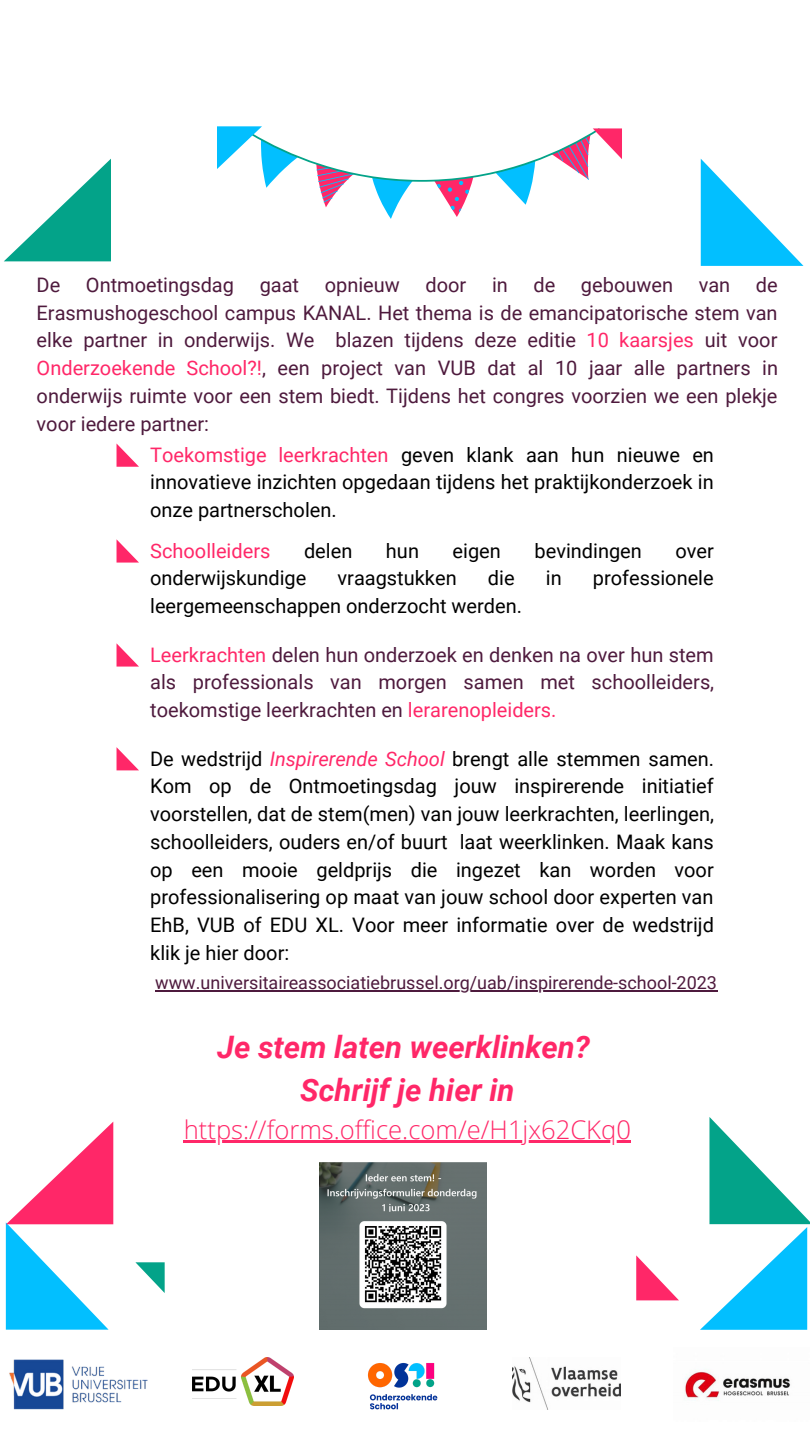
<style>
.page{position:relative;width:810px;height:1440px;background:#fff}
.page>*{position:absolute;margin:0;border:0;box-sizing:border-box;transform-origin:0 0}
.t1{font:italic 700 31px/42.8px "Roboto";color:#ff2768;text-align:center}
.t2{font:300 25.6px "Open Sans";color:#ff2768}
.t3{font:20px/27.8px "Roboto";color:#000;text-align:justify}
.t4{font:20px/27.8px "Roboto";color:#4e1a3d;text-align:justify}
.t5{font:20px "Roboto";color:#ff2768}
.t6{font:18px "Roboto";color:#4e1a3d}
.s1{color:#ff2768}
.s2{font-style:italic;color:#ff2768}
</style>
<div class="page">
<svg style="left:700px;top:1117px;width:110px;height:213px"></svg>
<svg style="left:6px;top:1122px;width:107px;height:208px"></svg>
<svg style="left:135px;top:1262px;width:30px;height:31px"></svg>
<svg style="left:636px;top:1255px;width:43px;height:45px"></svg>
<svg style="left:701px;top:159px;width:102px;height:107px"></svg>
<svg style="left:4px;top:159px;width:107px;height:102px"></svg>
<img style="left:9px;top:1359px;width:139px;height:51px">
<img style="left:684px;top:1371px;width:107px;height:30px">
<img style="left:192px;top:1357px;width:102px;height:49px">
<img style="left:513px;top:1357px;width:108px;height:53px">
<img style="left:368px;top:1363px;width:70px;height:47px">
<svg style="left:117px;top:444px;width:22px;height:23px"></svg>
<svg style="left:117px;top:540px;width:22px;height:23px"></svg>
<svg style="left:117px;top:644px;width:22px;height:23px"></svg>
<svg style="left:117px;top:747px;width:22px;height:23px"></svg>
<svg style="left:217px;top:126px;width:405px;height:93px"></svg>
<img style="left:319px;top:1163px;width:167px;height:167px">
<hr style="left:184px;top:1140px;width:447px;height:3px;background:#ff2768">
<hr style="left:155px;top:990px;width:563px;height:2px;background:#4e1a3d">
<p class="t4" style="left:37px;top:271px;width:743px;text-indent:719px">de Erasmushogeschool campus KANAL. Het thema is de emancipatorische stem van elke partner in onderwijs. We blazen tijdens deze editie <span class="s1">10 kaarsjes</span> uit voor <span class="s1">Onderzoekende School?!</span>, een project van VUB dat al 10 jaar alle partners in onderwijs ruimte voor een stem biedt. Tijdens het congres voorzien we een plekje voor iedere partner:</p>
<p class="t4" style="left:37px;top:271px;width:25px">De</p>
<p class="t4" style="left:86px;top:271px;width:150px">Ontmoetingsdag</p>
<p class="t4" style="left:260px;top:271px;width:41px">gaat</p>
<p class="t4" style="left:325px;top:271px;width:77px">opnieuw</p>
<p class="t4" style="left:426px;top:271px;width:42px">door</p>
<p class="t4" style="left:492px;top:271px;width:17px">in</p>
<p class="t4" style="left:534px;top:271px;width:23px">de</p>
<p class="t4" style="left:581px;top:271px;width:94px">gebouwen</p>
<p class="t4" style="left:699px;top:271px;width:33px">van</p>
<p class="t3" style="left:150px;top:441px;width:565px"><span class="s1">Toekomstige leerkrachten</span> geven klank aan hun nieuwe en innovatieve inzichten opgedaan tijdens het praktijkonderzoek in onze partnerscholen.</p>
<p class="t5" style="left:150px;top:539px;width:122px">Schoolleiders</p>
<p class="t3" style="left:304px;top:537px;width:50px">delen</p>
<p class="t3" style="left:386px;top:537px;width:35px">hun</p>
<p class="t3" style="left:453px;top:537px;width:50px">eigen</p>
<p class="t3" style="left:535px;top:537px;width:109px">bevindingen</p>
<p class="t3" style="left:675px;top:537px;width:40px">over</p>
<p class="t3" style="left:150px;top:565px;width:158px">onderwijskundige</p>
<p class="t3" style="left:338px;top:565px;width:121px">vraagstukken</p>
<p class="t3" style="left:488px;top:565px;width:28px">die</p>
<p class="t3" style="left:546px;top:565px;width:17px">in</p>
<p class="t3" style="left:593px;top:565px;width:122px">professionele</p>
<p class="t3" style="left:150px;top:592px;width:373px">leergemeenschappen onderzocht werden.</p>
<p class="t4" style="left:150px;top:641px;width:566px"><span class="s1">Leerkrachten</span> delen hun onderzoek en denken na over hun stem als professionals van morgen samen met schoolleiders, toekomstige leerkrachten en <span class="s1">lerarenopleiders.</span></p>
<p class="t3" style="left:150px;top:745px;width:565px">De wedstrijd <span class="s2">Inspirerende School</span> brengt alle stemmen samen.<br>Kom op de Ontmoetingsdag jouw inspirerende initiatief voorstellen, dat de stem(men) van jouw leerkrachten, leerlingen, schoolleiders, ouders en/of buurt laat weerklinken. Maak kans op een mooie geldprijs die ingezet kan worden voor professionalisering op maat van jouw school door experten van EhB, VUB of EDU XL. Voor meer informatie over de wedstrijd klik je hier door:</p>
<p class="t6" style="left:155px;top:972px;width:563px">www.universitaireassociatiebrussel.org/uab/inspirerende-school-2023</p>
<h1 class="t1" style="left:217px;top:1026px;width:374px">Je stem laten weerklinken?<br>Schrijf je hier in</h1>
<p class="t2" style="left:184px;top:1112px;width:449px">https://forms.office.com/e/H1jx62CKq0</p>
</div>
